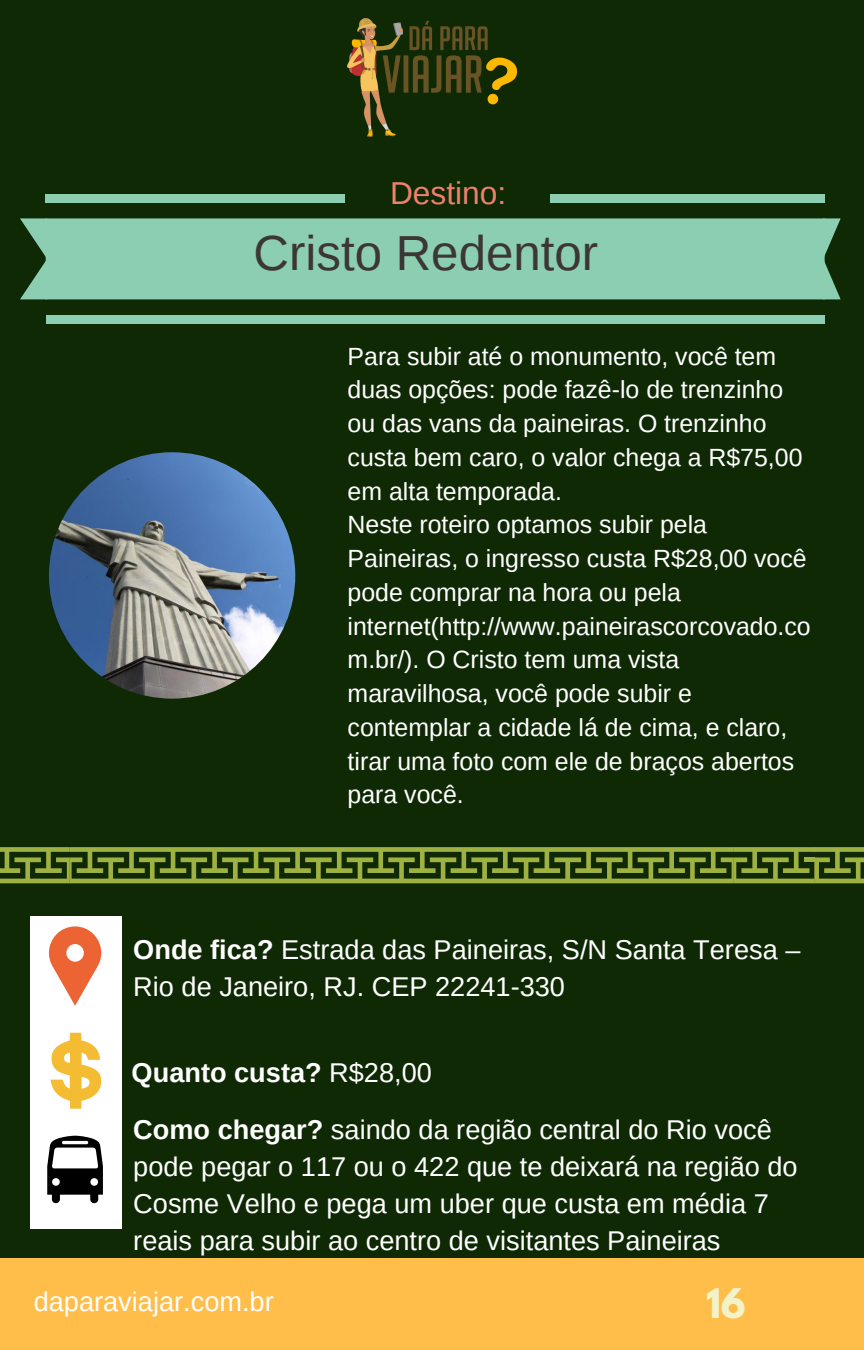
<style>
.page{position:relative;width:864px;height:1350px;background:#0f2905}
.page>*{position:absolute;margin:0;border:0;box-sizing:border-box;transform-origin:0 0}
.t1{font:49.27px "Liberation Sans";color:#3c3635}
.t2{font:700 36.23px "League Spartan";color:#f3f2c8}
.t3{font:31.72px "Liberation Sans";color:#ed816c}
.t4{font:27.22px/37.1px "Arimo";color:#fff}
.t5{font:24.97px/33.8px "Arimo";color:#fff}
.s1{font-weight:700}
</style>
<div class="page">
<img style="left:348px;top:19px;width:168px;height:118px">
<svg style="left:825px;top:218px;width:16px;height:81px"></svg>
<svg style="left:20px;top:218px;width:26px;height:81px"></svg>
<div style="left:46px;top:218px;width:779px;height:81px;background:#8cceb1"></div>
<div style="left:46px;top:194px;width:299px;height:9px;background:#8cceb1"></div>
<div style="left:550px;top:194px;width:275px;height:9px;background:#8cceb1"></div>
<div style="left:46px;top:315px;width:779px;height:8px;background:#8cceb1"></div>
<div style="left:30px;top:916px;width:91px;height:313px;background:#fff"></div>
<svg style="left:47px;top:1136px;width:56px;height:67px"></svg>
<svg style="left:49px;top:926px;width:52px;height:80px"></svg>
<svg style="left:51px;top:1033px;width:50px;height:76px"></svg>
<svg style="left:0;top:847px;width:864px;height:36px"></svg>
<img style="left:49px;top:452px;width:246px;height:247px;border-radius:50%">
<div style="left:0;top:1259px;width:864px;height:91px;background:#ffbd4a"></div>
<p class="t3" style="left:390px;top:175px;width:118px">Destino:</p>
<h1 class="t1" style="left:254px;top:225px;width:346px">Cristo Redentor</h1>
<p class="t5" style="left:348px;top:339px;width:465px">Para subir até o monumento, você tem duas opções: pode fazê-lo de trenzinho ou das vans da paineiras. O trenzinho custa bem caro, o valor chega a R$75,00 em alta temporada.<br>Neste roteiro optamos subir pela Paineiras, o ingresso custa R$28,00 você pode comprar na hora ou pela internet(http://www.paineirascorcovado.co m.br/). O Cristo tem uma vista maravilhosa, você pode subir e contemplar a cidade lá de cima, e claro, tirar uma foto com ele de braços abertos para você.</p>
<p class="t4" style="left:133px;top:930px;width:669px"><span class="s1">Onde fica?</span> Estrada das Paineiras, S/N Santa Teresa –<br>Rio de Janeiro, RJ. CEP 22241-330</p>
<p class="t4" style="left:132px;top:1044px;width:642px;line-height:57.4px"><span class="s1">Quanto custa?</span> R$28,00<br><span class="s1">Como chegar?</span> saindo da região central do Rio você</p>
<p class="t4" style="left:133px;top:1148px;width:666px">pode pegar o 117 ou o 422 que te deixará na região do<br>Cosme Velho e pega um uber que custa em média 7 reais para subir ao centro de visitantes Paineiras</p>
<p class="t4" style="left:34px;top:1283px;width:242px">daparaviajar.com.br</p>
<h2 class="t2" style="left:706px;top:1286px;width:41px">16</h2>
</div>
